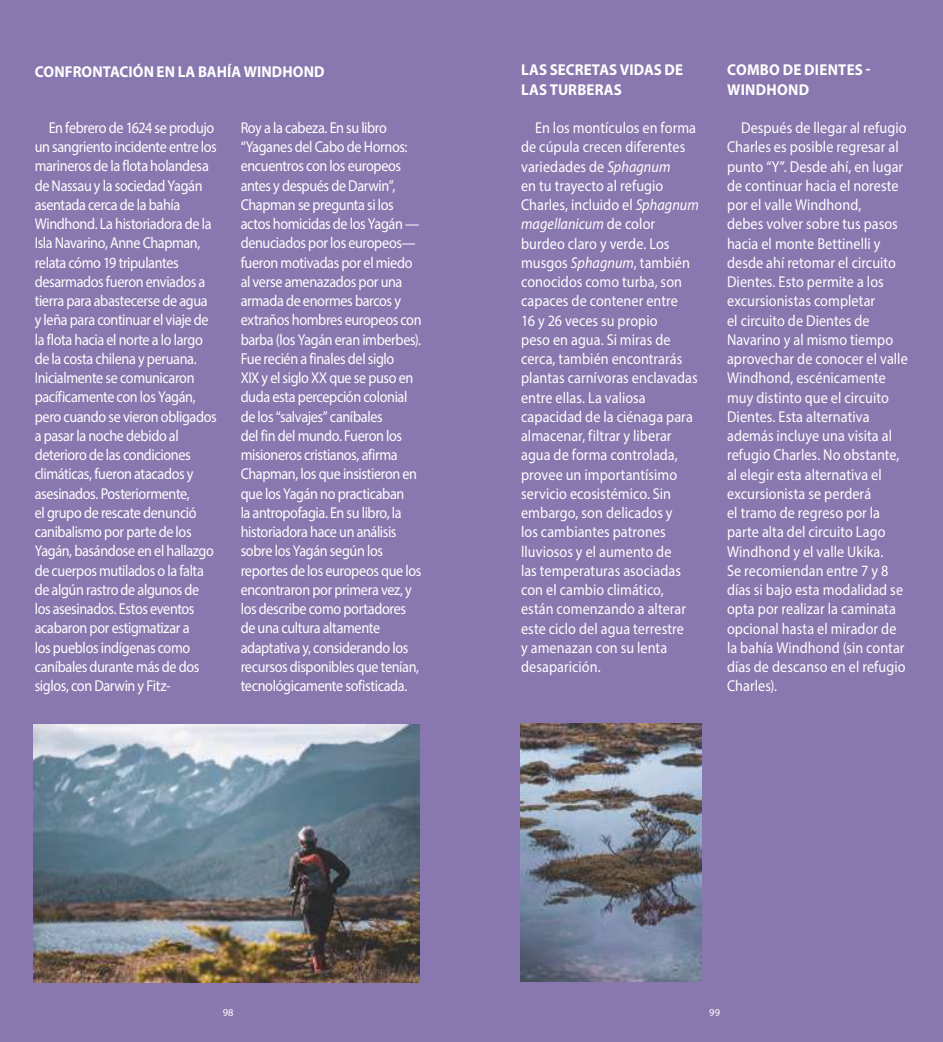
<style>
.page{position:relative;width:943px;height:1042px;background:#fff}
.page>*{position:absolute;margin:0;border:0;box-sizing:border-box;transform-origin:0 0}
.t1{font:15.75px/19.2px "Myriad Pro";letter-spacing:-.02em;color:#fff;scale:.9 1}
.t2{font:15.75px/19.2px "Myriad Pro";letter-spacing:.005em;color:#fff;scale:.9 1}
.t3{font:700 15.75px/19.2px "Myriad Pro";letter-spacing:.01em;color:#fff;scale:.95 1}
.t4{font:10.5px "Myriad Pro";color:#fff}
.s1{font-style:italic}
</style>
<div class="page">
<div style="left:471px;top:0;width:472px;height:1042px;background:#8878af"></div>
<div style="left:0;top:0;width:471px;height:1042px;background:#8878af"></div>
<img style="left:34px;top:725px;width:385px;height:257px">
<img style="left:520px;top:724px;width:181px;height:258px">
<p class="t3" style="left:35px;top:62px;width:306px">CONFRONTACIÓN EN LA BAHÍA WINDHOND</p>
<p class="t3" style="left:521px;top:60px;width:172px">LAS SECRETAS VIDAS DE<br>LAS TURBERAS</p>
<p class="t2" style="left:521px;top:118px;width:199px;text-indent:14px">En los montículos en forma de cúpula crecen diferentes variedades de <span class="s1">Sphagnum<br></span>en tu trayecto al refugio<br>Charles, incluido el <span class="s1">Sphagnum magellanicum</span> de color burdeo claro y verde. Los musgos <span class="s1">Sphagnum</span>, también conocidos como turba, son capaces de contener entre<br>16 y 26 veces su propio<br>peso en agua. Si miras de cerca, también encontrarás plantas carnívoras enclavadas entre ellas. La valiosa capacidad de la ciénaga para almacenar, filtrar y liberar agua de forma controlada, provee un importantísimo servicio ecosistémico. Sin embargo, son delicados y<br>los cambiantes patrones lluviosos y el aumento de<br>las temperaturas asociadas con el cambio climático, están comenzando a alterar este ciclo del agua terrestre<br>y amenazan con su lenta desaparición.</p>
<p class="t1" style="left:35px;top:118px;width:204px;text-indent:14px">En febrero de 1624 se produjo un sangriento incidente entre los marineros de la flota holandesa de Nassau y la sociedad Yagán asentada cerca de la bahía<br>Windhond. La historiadora de la<br>Isla Navarino, Anne Chapman, relata cómo 19 tripulantes desarmados fueron enviados a tierra para abastecerse de agua y leña para continuar el viaje de la flota hacia el norte a lo largo de la costa chilena y peruana.<br>Inicialmente se comunicaron pacíficamente con los Yagán, pero cuando se vieron obligados a pasar la noche debido al deterioro de las condiciones climáticas, fueron atacados y asesinados. Posteriormente,<br>el grupo de rescate denunció canibalismo por parte de los<br>Yagán, basándose en el hallazgo de cuerpos mutilados o la falta de algún rastro de algunos de los asesinados. Estos eventos acabaron por estigmatizar a<br>los pueblos indígenas como caníbales durante más de dos siglos, con Darwin y Fitz-</p>
<p class="t1" style="left:241px;top:118px;width:202px">Roy a la cabeza. En su libro “Yaganes del Cabo de Hornos: encuentros con los europeos antes y después de Darwin”,<br>Chapman se pregunta si los actos homicidas de los Yagán — denuciados por los europeos— fueron motivadas por el miedo al verse amenazados por una armada de enormes barcos y extraños hombres europeos con barba (los Yagán eran imberbes).<br>Fue recién a finales del siglo<br>XIX y el siglo XX que se puso en duda esta percepción colonial de los “salvajes” caníbales<br>del fin del mundo. Fueron los misioneros cristianos, afirma<br>Chapman, los que insistieron en que los Yagán no practicaban<br>la antropofagia. En su libro, la historiadora hace un análisis sobre los Yagán según los reportes de los europeos que los encontraron por primera vez, y los describe como portadores de una cultura altamente adaptativa y, considerando los recursos disponibles que tenían, tecnológicamente sofisticada.</p>
<p class="t3" style="left:727px;top:60px;width:152px">COMBO DE DIENTES -<br>WINDHOND</p>
<p class="t2" style="left:727px;top:118px;width:202px;text-indent:14px">Después de llegar al refugio<br>Charles es posible regresar al punto “Y”. Desde ahí, en lugar de continuar hacia el noreste por el valle Windhond,<br>debes volver sobre tus pasos hacia el monte Bettinelli y desde ahí retomar el circuito<br>Dientes. Esto permite a los excursionistas completar<br>el circuito de Dientes de<br>Navarino y al mismo tiempo aprovechar de conocer el valle<br>Windhond, escénicamente muy distinto que el circuito<br>Dientes. Esta alternativa además incluye una visita al refugio Charles. No obstante, al elegir esta alternativa el excursionista se perderá<br>el tramo de regreso por la parte alta del circuito Lago<br>Windhond y el valle Ukika.<br>Se recomiendan entre 7 y 8 días si bajo esta modalidad se opta por realizar la caminata opcional hasta el mirador de la bahía Windhond (sin contar días de descanso en el refugio<br>Charles).</p>
<p class="t4" style="left:223px;top:1006px;width:12px">98</p>
<p class="t4" style="left:709px;top:1006px;width:12px">99</p>
</div>
